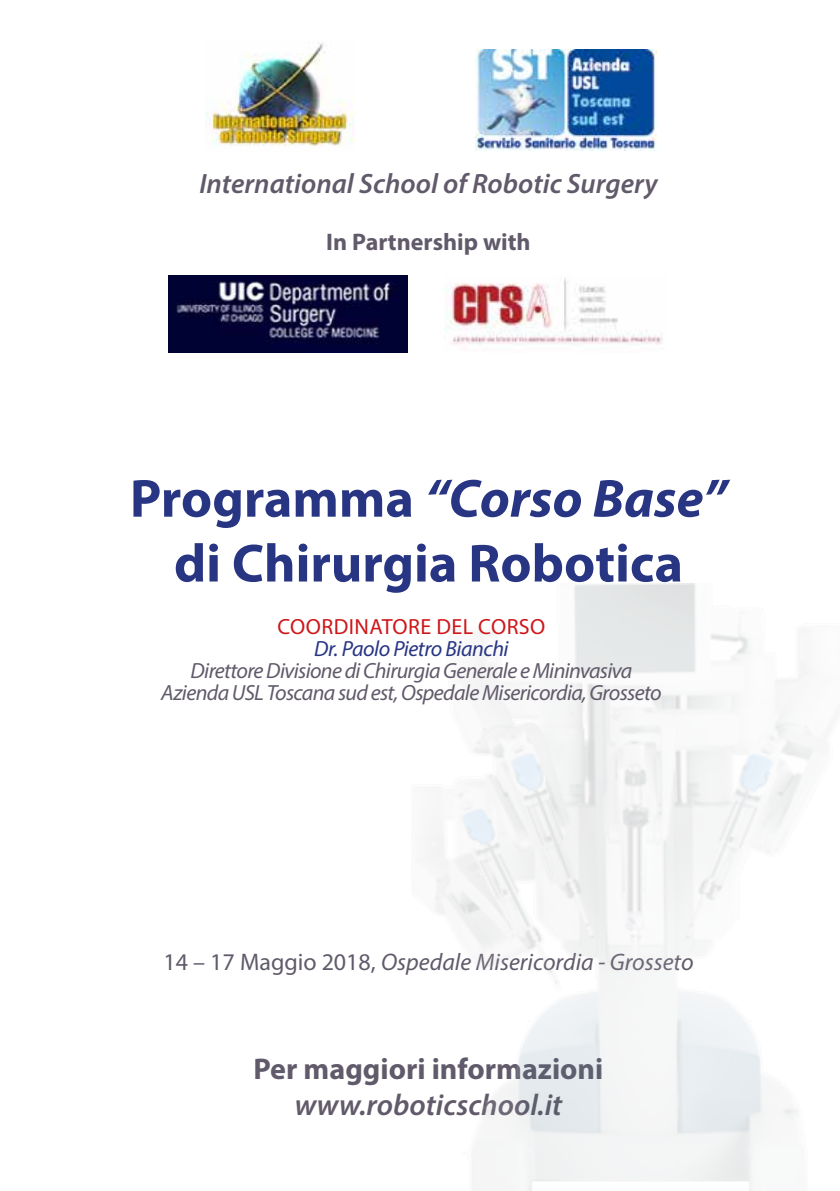
<style>
.page{position:relative;width:840px;height:1191px;background:#fff}
.page>*{position:absolute;margin:0;border:0;box-sizing:border-box;transform-origin:0 0}
.t1{font:700 54px/64.8px "Myriad Pro";color:#283583;text-align:center}
.t2{font:700 30px "Myriad Pro";color:#615a6a}
.t3{font:italic 600 30px "Myriad Pro";color:#615a6a}
.t4{font:italic 600 28px "Myriad Pro";color:#615a6a}
.t5{font:italic 24px "Myriad Pro";color:#615a6a}
.t6{font:700 24px "Myriad Pro";color:#615a6a}
.t7{font:italic 22px/22px "Myriad Pro";letter-spacing:-.03em;color:#615a6a;text-align:center}
.t8{font:italic 22px "Myriad Pro";letter-spacing:-.02em;color:#283583}
.t9{font:22px "Myriad Pro";letter-spacing:.02em;color:#cd171a}
.s1{font-style:italic}
.s2{font-style:normal}
</style>
<div class="page">
<img style="left:425px;top:583px;width:389px;height:608px">
<img style="left:206px;top:43px;width:148px;height:104px">
<img style="left:168px;top:276px;width:239px;height:76px">
<img style="left:444px;top:278px;width:219px;height:67px">
<img style="left:475px;top:50px;width:181px;height:101px">
<p class="t4" style="left:199px;top:165px;width:459px">International School of Robotic Surgery</p>
<p class="t6" style="left:326px;top:226px;width:206px">In Partnership with</p>
<h1 class="t1" style="left:130px;top:464px;width:598px">Programma <span class="s1">“Corso Base” </span>di Chirurgia Robotica</h1>
<p class="t9" style="left:277px;top:612px;width:269px">COORDINATORE DEL CORSO</p>
<p class="t8" style="left:314px;top:634px;width:196px">Dr. Paolo Pietro Bianchi</p>
<p class="t7" style="left:161px;top:659px;width:501px">Direttore Divisione di Chirurgia Generale e Mininvasiva<br>Azienda USL Toscana sud est, Ospedale Misericordia, Grosseto</p>
<p class="t5" style="left:163px;top:947px;width:531px"><span class="s2">14 – 17 Maggio 2018,</span> Ospedale Misericordia - Grosseto</p>
<h2 class="t2" style="left:253px;top:1048px;width:351px">Per maggiori informazioni</h2>
<h2 class="t3" style="left:294px;top:1085px;width:269px">www.roboticschool.it</h2>
</div>
